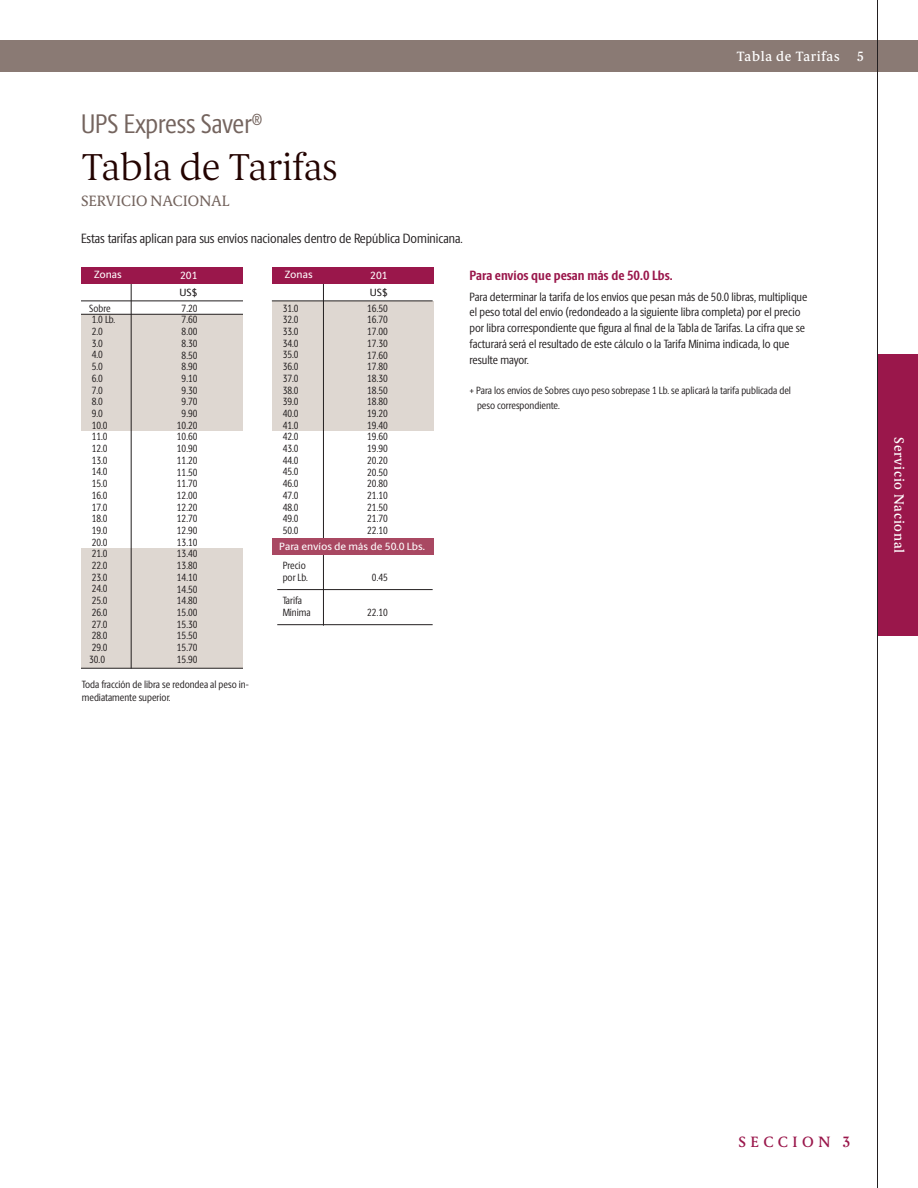
<style>
.page{position:relative;width:918px;height:1188px;background:#fff}
.page>*{position:absolute;margin:0;border:0;box-sizing:border-box;transform-origin:0 0}
.t1{font:200 37.5px "UPS Berlingske Serif Tx";color:#230300}
.t2{font:27px "UPS Berlingske Sans Cn";color:#74645e}
.t3{font:15px "UPS Berlingske Serif Tx";color:#74645e}
.t4{font:500 15px "UPS Berlingske Serif Tx";letter-spacing:.3em;color:#9a174b}
.t5{font:13.5px "UPS Berlingske Sans Cn";color:#231f20}
.t6{font:500 13.5px "UPS Berlingske Serif Tx";letter-spacing:.05em;color:#fff}
.t7{font:700 13.5px "UPS Berlingske Sans Cn";color:#9a174b}
.t8{font:12px/15.8px "UPS Berlingske Sans Cn";color:#231f20}
.t9{font:10.5px/11.7px "UPS Berlingske Sans Cn";color:#231f20}
.t10{font:500 10.5px "UPS Berlingske Sans";color:#fff}
.t11{font:500 10.5px "UPS Berlingske Sans";color:#231f20}
</style>
<div class="page">
<div style="left:0;top:40px;width:918px;height:32px;background:#8a7a74"></div>
<div style="left:877px;top:355px;width:41px;height:281px;background:#9a174b"></div>
<hr style="left:877px;top:0;width:1px;height:1188px;background:#231f20">
<div style="left:81px;top:549px;width:162px;height:119px;background:#ded7d1"></div>
<div style="left:81px;top:315px;width:162px;height:116px;background:#ded7d1"></div>
<hr style="left:81px;top:314px;width:162px;height:1px;background:#231f20">
<hr style="left:81px;top:668px;width:162px;height:1px;background:#231f20">
<hr style="left:81px;top:301px;width:162px;height:1px;background:#231f20">
<hr style="left:131px;top:281px;width:1px;height:388px;background:#231f20">
<div style="left:81px;top:267px;width:162px;height:16px;background:#9a174b"></div>
<div style="left:272px;top:301px;width:162px;height:130px;background:#ded7d1"></div>
<hr style="left:277px;top:589px;width:156px;height:1px;background:#231f20">
<hr style="left:277px;top:624px;width:156px;height:1px;background:#231f20">
<hr style="left:272px;top:301px;width:161px;height:1px;background:#231f20">
<hr style="left:323px;top:281px;width:1px;height:345px;background:#231f20">
<div style="left:272px;top:267px;width:162px;height:16px;background:#9a174b"></div>
<div style="left:272px;top:538px;width:162px;height:17px;background:#a94862"></div>
<h2 class="t2" style="left:81px;top:114px;width:183px">UPS Express Saver<sup>®</sup></h2>
<h1 class="t1" style="left:81px;top:141px;width:258px">Tabla de Tarifas</h1>
<h3 class="t3" style="left:81px;top:190px;width:150px">SERVICIO NACIONAL</h3>
<p class="t5" style="left:81px;top:233px;width:383px">Estas tarifas aplican para sus envíos nacionales dentro de República Dominicana.</p>
<p class="t6" style="left:737px;top:47px;width:104px">Tabla de Tarifas</p>
<p class="t6" style="left:857px;top:47px;width:9px">5</p>
<p class="t10" style="left:94px;top:271px;width:29px">Zonas</p>
<p class="t10" style="left:180px;top:271px;width:19px">201</p>
<p class="t9" style="left:177px;top:304px;width:22px;text-align:center">7.20<br>7.60<br>8.00<br>8.30<br>8.50<br>8.90<br>9.10<br>9.30<br>9.70<br>9.90<br>10.20<br>10.60<br>10.90<br>11.20<br>11.50<br>11.70<br>12.00<br>12.20<br>12.70<br>12.90<br>13.10<br>13.40<br>13.80<br>14.10<br>14.50<br>14.80<br>15.00<br>15.30<br>15.50<br>15.70<br>15.90</p>
<p class="t9" style="left:82px;top:679px;width:168px;line-height:12.6px">Toda fracción de libra se redondea al peso in&shy;mediatamente superior.</p>
<p class="t11" style="left:179px;top:288px;width:20px">US$</p>
<p class="t9" style="left:89px;top:303px;width:28px">Sobre<br>1.0 Lb.<br>2.0<br>3.0<br>4.0<br>5.0<br>6.0<br>7.0<br>8.0<br>9.0<br>10.0<br>11.0<br>12.0<br>13.0<br>14.0<br>15.0<br>16.0<br>17.0<br>18.0<br>19.0<br>20.0<br>21.0<br>22.0<br>23.0<br>24.0<br>25.0<br>26.0<br>27.0<br>28.0<br>29.0<br>30.0</p>
<p class="t10" style="left:285px;top:271px;width:29px">Zonas</p>
<p class="t10" style="left:370px;top:271px;width:19px">201</p>
<p class="t9" style="left:367px;top:304px;width:22px;text-align:justify">16.50<br>16.70<br>17.00<br>17.30<br>17.60<br>17.80<br>18.30<br>18.50<br>18.80<br>19.20<br>19.40<br>19.60<br>19.90<br>20.20<br>20.50<br>20.80<br>21.10<br>21.50<br>21.70<br>22.10</p>
<p class="t9" style="left:372px;top:573px;width:17px">0.45</p>
<p class="t9" style="left:367px;top:608px;width:22px">22.10</p>
<p class="t11" style="left:370px;top:288px;width:20px">US$</p>
<p class="t9" style="left:283px;top:303px;width:17px;text-align:justify">31.0<br>32.0<br>33.0<br>34.0<br>35.0<br>36.0<br>37.0<br>38.0<br>39.0<br>40.0<br>41.0<br>42.0<br>43.0<br>44.0<br>45.0<br>46.0<br>47.0<br>48.0<br>49.0<br>50.0</p>
<p class="t9" style="left:283px;top:561px;width:27px">Precio por Lb.</p>
<p class="t9" style="left:283px;top:596px;width:30px">Tarifa<br>Mínima</p>
<p class="t10" style="left:279px;top:543px;width:147px">Para envíos de más de 50.0 Lbs.</p>
<p class="t7" style="left:469px;top:266px;width:205px">Para envíos que pesan más de 50.0 Lbs.</p>
<p class="t8" style="left:469px;top:290px;width:339px">Para determinar la tarifa de los envíos que pesan más de 50.0 libras, multiplique el peso total del envío (redondeado a la siguiente libra completa) por el precio por libra correspondiente que figura al final de la Tabla de Tarifas. La cifra que se facturará será el resultado de este cálculo o la Tarifa Mínima indicada, lo que resulte mayor.</p>
<p class="t9" style="left:477px;top:384px;width:315px;line-height:15px;text-indent:-8px">+ Para los envíos de Sobres cuyo peso sobrepase 1 Lb. se aplicará la tarifa publicada del peso correspondiente.</p>
<p class="t6" style="left:909px;top:437px;width:117px;rotate:90deg">Servicio Nacional</p>
<h3 class="t4" style="left:739px;top:1131px;width:113px">SECCION 3</h3>
</div>
